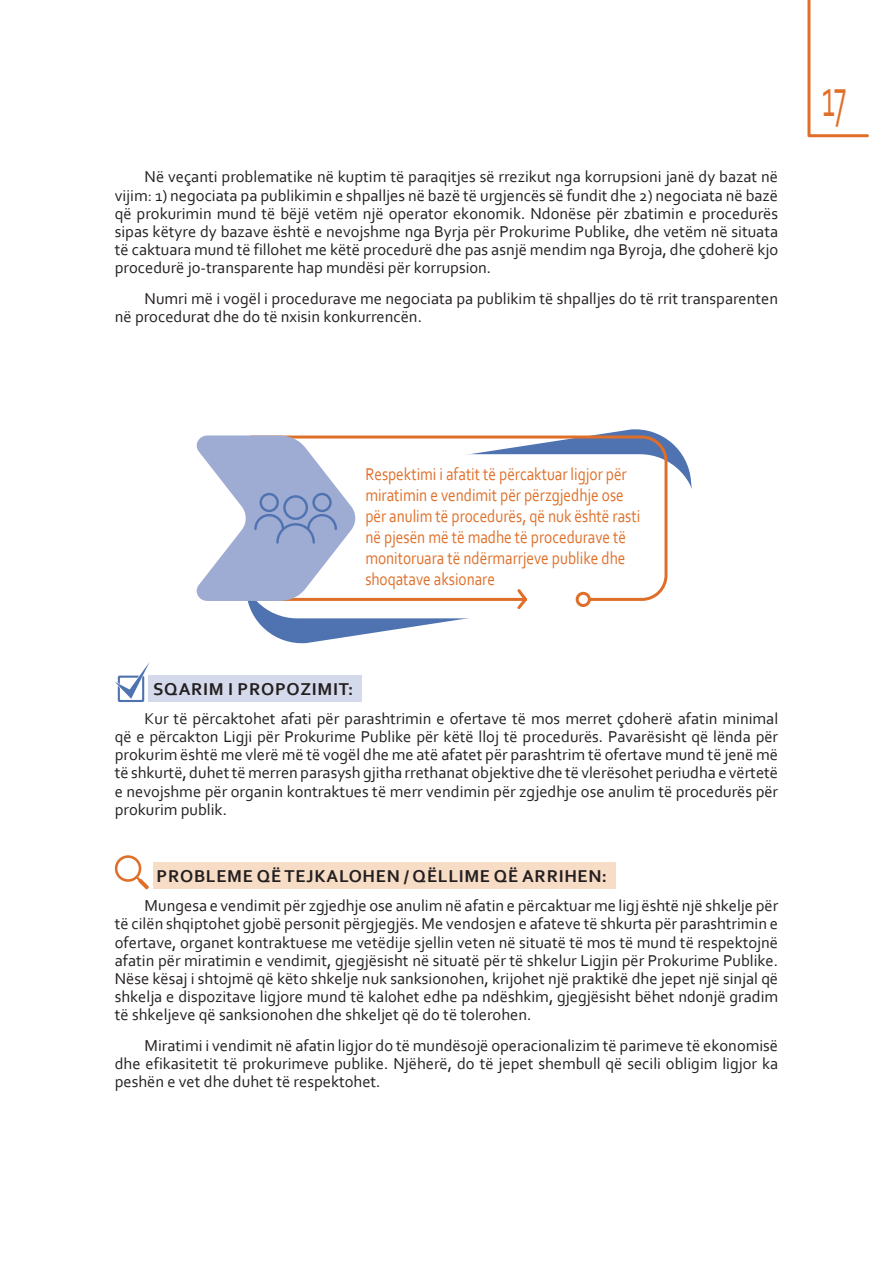
<style>
.page{position:relative;width:893px;height:1263px;background:#fff}
.page>*{position:absolute;margin:0;border:0;box-sizing:border-box;transform-origin:0 0}
.t1{font:57px "Corbel";color:#df6f28;scale:.5 1}
.tavela_vnatre{font:18px/21px "Corbel";color:#df6f28;scale:.85 1}
.Nadminuvanje_na_prob{font:700 18px "Corbel";letter-spacing:.04em;color:#231f20}
.Objasnuvanje_na_pred{font:700 18px "Corbel";letter-spacing:.04em;color:#231f20}
.t2{font:16.5px/18.1px "Corbel";color:#231f20;text-align:justify}
</style>
<div class="page">
<svg style="left:807px;top:0;width:62px;height:138px"></svg>
<div style="left:149px;top:675px;width:213px;height:27px;background:#d4d9eb"></div>
<div style="left:153px;top:863px;width:463px;height:26px;background:#f7dcc6"></div>
<svg style="left:252px;top:429px;width:440px;height:215px"></svg>
<div style="left:241px;top:454px;width:455px;height:164px;background:#fff;border-radius:56px"></div>
<svg style="left:252px;top:434px;width:417px;height:167px"></svg>
<svg style="left:196px;top:435px;width:396px;height:177px"></svg>
<svg style="left:115px;top:662px;width:35px;height:40px"></svg>
<svg style="left:114px;top:855px;width:35px;height:34px"></svg>
<p class="t2" style="left:115px;top:167px;width:665px;text-indent:30px">Në veçanti problematike në kuptim të paraqitjes së rrezikut nga korrupsioni janë dy bazat në vijim: 1) negociata pa publikimin e shpalljes në bazë të urgjencës së fundit dhe 2) negociata në bazë që prokurimin mund të bëjë vetëm një operator ekonomik. Ndonëse për zbatimin e procedurës sipas këtyre dy bazave është e nevojshme nga Byrja për Prokurime Publike, dhe vetëm në situata të caktuara mund të fillohet me këtë procedurë dhe pas asnjë mendim nga Byroja, dhe çdoherë kjo procedurë jo-transparente hap mundësi për korrupsion.</p>
<p class="t2" style="left:115px;top:289px;width:665px;text-indent:30px">Numri më i vogël i procedurave me negociata pa publikim të shpalljes do të rrit transparenten në procedurat dhe do të nxisin konkurrencën.</p>
<h1 class="t1" style="left:822px;top:62px;width:50px">17</h1>
<p class="tavela_vnatre" style="left:365px;top:463px;width:325px">Respektimi i afatit të përcaktuar ligjor për miratimin e vendimit për përzgjedhje ose për anulim të procedurës, që nuk është rasti në pjesën më të madhe të procedurave të monitoruara të ndërmarrjeve publike dhe shoqatave aksionare</p>
<p class="Objasnuvanje_na_pred" style="left:153px;top:677px;width:202px">SQARIM I PROPOZIMIT:</p>
<p class="t2" style="left:115px;top:709px;width:665px;text-indent:30px">Kur të përcaktohet afati për parashtrimin e ofertave të mos merret çdoherë afatin minimal që e përcakton Ligji për Prokurime Publike për këtë lloj të procedurës. Pavarësisht që lënda për prokurim është me vlerë më të vogël dhe me atë afatet për parashtrim të ofertave mund të jenë më të shkurtë, duhet të merren parasysh gjitha rrethanat objektive dhe të vlerësohet periudha e vërtetë e nevojshme për organin kontraktues të merr vendimin për zgjedhje ose anulim të procedurës për prokurim publik.</p>
<p class="Nadminuvanje_na_prob" style="left:157px;top:865px;width:452px">PROBLEME QË TEJKALOHEN / QËLLIME QË ARRIHEN:</p>
<p class="t2" style="left:115px;top:896px;width:665px;text-indent:30px">Mungesa e vendimit për zgjedhje ose anulim në afatin e përcaktuar me ligj është një shkelje për të cilën shqiptohet gjobë personit përgjegjës. Me vendosjen e afateve të shkurta për parashtrimin e ofertave, organet kontraktuese me vetëdije sjellin veten në situatë të mos të mund të respektojnë afatin për miratimin e vendimit, gjegjësisht në situatë për të shkelur Ligjin për Prokurime Publike.<br>Nëse kësaj i shtojmë që këto shkelje nuk sanksionohen, krijohet një praktikë dhe jepet një sinjal që shkelja e dispozitave ligjore mund të kalohet edhe pa ndëshkim, gjegjësisht bëhet ndonjë gradim të shkeljeve që sanksionohen dhe shkeljet që do të tolerohen.</p>
<p class="t2" style="left:115px;top:1036px;width:665px;text-indent:30px">Miratimi i vendimit në afatin ligjor do të mundësojë operacionalizim të parimeve të ekonomisë dhe efikasitetit të prokurimeve publike. Njëherë, do të jepet shembull që secili obligim ligjor ka peshën e vet dhe duhet të respektohet.</p>
</div>
